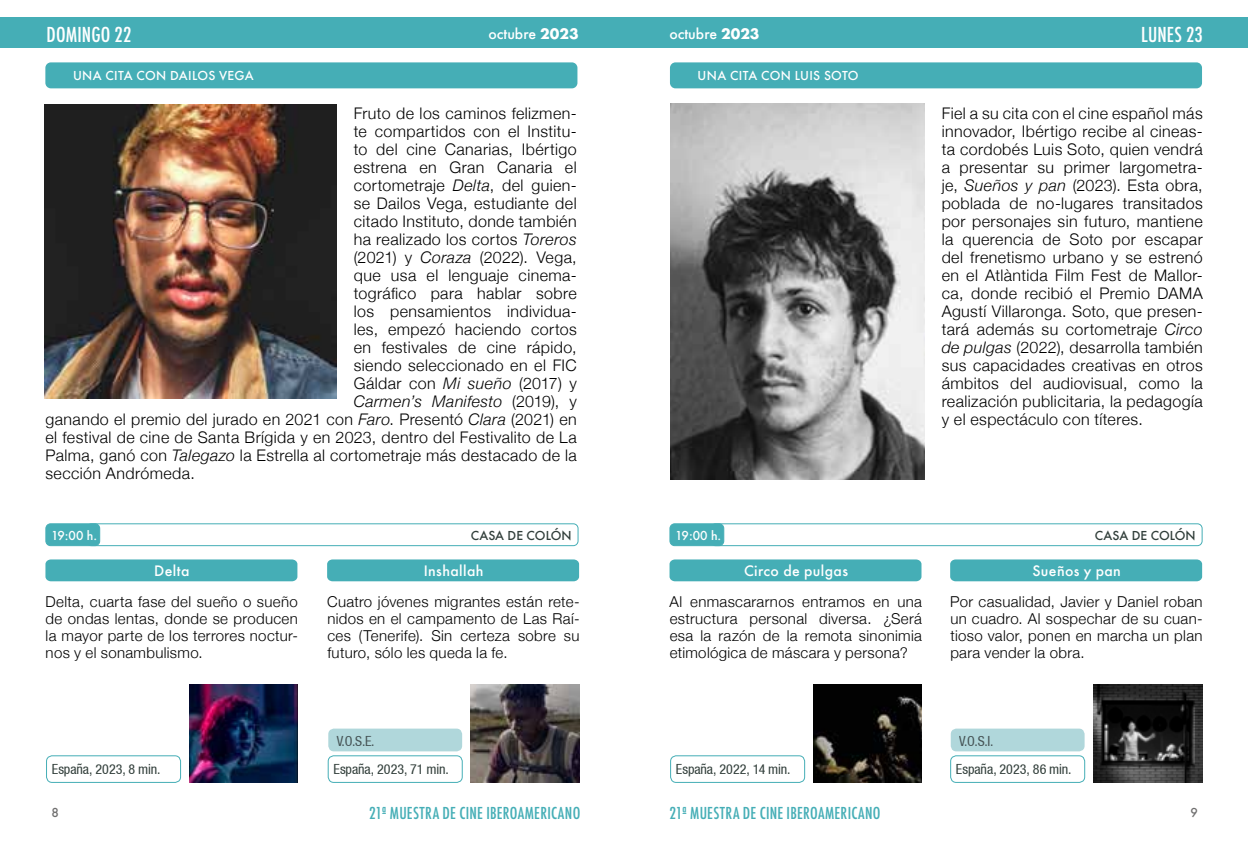
<style>
.page{position:relative;width:1248px;height:851px;background:#fff}
.page>*{position:absolute;margin:0;border:0;box-sizing:border-box;transform-origin:0 0}
.t1{font:500 condensed 20px "Futura";letter-spacing:.01em;color:#fff}
.t2{font:300 16px/18px "Helvetica Neue";letter-spacing:.025em;color:#000;text-align:justify}
.t3{font:500 condensed 16px "Futura";letter-spacing:.015em;color:#45aeb6}
.t4{font:italic 300 16px "Helvetica Neue";letter-spacing:.025em;color:#000}
.t5{font:300 15px/17px "Helvetica Neue";letter-spacing:.025em;color:#000;text-align:justify}
.t6{font:condensed 14px "Helvetica 57";letter-spacing:-.005em;color:#313e3a}
.t7{font:500 14px "Futura";letter-spacing:.025em;color:#fff}
.t8{font:500 14px "Futura";color:#fff}
.t9{font:condensed 14px "Helvetica 57";color:#646363}
.t10{font:500 12px "Futura";letter-spacing:.025em;color:#fff}
.t11{font:500 12px "Futura";color:#313e3a}
.t12{font:500 12px "Futura";color:#706f6f}
.s1{font-family:"Futura Std";font-weight:700}
.s2{font-style:italic}
.s3{font-style:normal}
</style>
<div class="page">
<div style="left:0;top:18px;width:625px;height:30px;background:#45aeb6"></div>
<div style="left:624px;top:18px;width:623px;height:30px;background:#45aeb6"></div>
<div style="left:45px;top:62px;width:532px;height:26px;background:#45aeb6;border-radius:6px"></div>
<div style="left:670px;top:62px;width:531px;height:26px;background:#45aeb6;border-radius:6px"></div>
<img style="left:44px;top:105px;width:293px;height:293px">
<img style="left:670px;top:103px;width:254px;height:376px">
<div style="left:86px;top:523px;width:492px;height:23px;border:1px solid #45aeb6;border-radius:5px"></div>
<div style="left:46px;top:523px;width:54px;height:22px;background:#45aeb6;border-radius:5px"></div>
<div style="left:45px;top:523px;width:55px;height:23px;border:1px solid #45aeb6;border-radius:5px"></div>
<div style="left:45px;top:559px;width:252px;height:22px;background:#45aeb6;border-radius:5px"></div>
<div style="left:327px;top:559px;width:252px;height:22px;background:#45aeb6;border-radius:5px"></div>
<div style="left:46px;top:755px;width:135px;height:27px;border:1px solid #45aeb6;border-radius:6px"></div>
<div style="left:328px;top:755px;width:134px;height:27px;border:1px solid #45aeb6;border-radius:6px"></div>
<div style="left:328px;top:728px;width:134px;height:23px;background:#b0d7db;border-radius:6px"></div>
<img style="left:189px;top:684px;width:108px;height:98px">
<img style="left:471px;top:684px;width:108px;height:98px">
<div style="left:710px;top:523px;width:492px;height:23px;border:1px solid #45aeb6;border-radius:5px"></div>
<div style="left:670px;top:523px;width:53px;height:22px;background:#45aeb6;border-radius:5px"></div>
<div style="left:669px;top:523px;width:55px;height:23px;border:1px solid #45aeb6;border-radius:5px"></div>
<div style="left:669px;top:559px;width:252px;height:22px;background:#45aeb6;border-radius:5px"></div>
<div style="left:950px;top:559px;width:251px;height:22px;background:#45aeb6;border-radius:5px"></div>
<div style="left:950px;top:755px;width:135px;height:27px;border:1px solid #45aeb6;border-radius:6px"></div>
<div style="left:670px;top:755px;width:135px;height:27px;border:1px solid #45aeb6;border-radius:6px"></div>
<div style="left:950px;top:728px;width:134px;height:23px;background:#b0d7db;border-radius:6px"></div>
<img style="left:1093px;top:684px;width:109px;height:98px">
<img style="left:813px;top:684px;width:108px;height:98px">
<p class="t1" style="left:47px;top:22px;width:86px">DOMINGO 22</p>
<p class="t8" style="left:488px;top:24px;width:92px">octubre <span class="s1">2023</span></p>
<p class="t8" style="left:669px;top:24px;width:92px">octubre <span class="s1">2023</span></p>
<p class="t10" style="left:73px;top:68px;width:182px">UNA CITA CON DAILOS VEGA</p>
<p class="t10" style="left:697px;top:68px;width:162px">UNA CITA CON LUIS SOTO</p>
<p class="t2" style="left:354px;top:103px;width:224px">Fruto de los caminos felizmen-</p>
<p class="t2" style="left:354px;top:121px;width:224px">te compartidos con el Institu-</p>
<p class="t2" style="left:354px;top:139px;width:224px">to del cine Canarias, Ibértigo</p>
<p class="t2" style="left:354px;top:157px;width:224px">estrena en Gran Canaria el</p>
<p class="t2" style="left:354px;top:175px;width:224px">cortometraje <span class="s2">Delta</span>, del guien-</p>
<p class="t2" style="left:354px;top:193px;width:224px">se Dailos Vega, estudiante del</p>
<p class="t2" style="left:354px;top:211px;width:224px">citado Instituto, donde también</p>
<p class="t2" style="left:354px;top:229px;width:224px">ha realizado los cortos <span class="s2">Toreros</span></p>
<p class="t2" style="left:354px;top:247px;width:224px">(2021) y <span class="s2">Coraza</span> (2022). Vega,</p>
<p class="t2" style="left:354px;top:265px;width:224px">que usa el lenguaje cinema-</p>
<p class="t2" style="left:354px;top:283px;width:224px">tográfico para hablar sobre</p>
<p class="t2" style="left:354px;top:301px;width:224px">los pensamientos individua-</p>
<p class="t2" style="left:354px;top:319px;width:224px">les, empezó haciendo cortos</p>
<p class="t2" style="left:354px;top:337px;width:224px">en festivales de cine rápido,</p>
<p class="t2" style="left:354px;top:355px;width:224px">siendo seleccionado en el FIC</p>
<p class="t2" style="left:354px;top:373px;width:224px">Gáldar con <span class="s2">Mi sueño</span> (2017) y</p>
<p class="t4" style="left:354px;top:389px;width:224px">Carmen’s Manifesto <span class="s3">(2019), y</span></p>
<p class="t2" style="left:45px;top:409px;width:532px">ganando el premio del jurado en 2021 con <span class="s2">Faro</span>. Presentó <span class="s2">Clara</span> (2021) en</p>
<p class="t2" style="left:45px;top:427px;width:532px">el festival de cine de Santa Brígida y en 2023, dentro del Festivalito de La</p>
<p class="t2" style="left:45px;top:445px;width:532px">Palma, ganó con <span class="s2">Talegazo</span> la Estrella al cortometraje más destacado de la</p>
<p class="t2" style="left:45px;top:463px;width:151px">sección Andrómeda.</p>
<p class="t1" style="left:1140px;top:22px;width:63px">LUNES 23</p>
<p class="t2" style="left:941px;top:103px;width:262px">Fiel a su cita con el cine español más innovador, Ibértigo recibe al cineas&shy;ta cordobés Luis Soto, quien vendrá a presentar su primer largometra&shy;je, <span class="s2">Sueños y pan</span> (2023). Esta obra, poblada de no-lugares transitados por personajes sin futuro, mantiene la querencia de Soto por escapar del frenetismo urbano y se estrenó en el Atlàntida Film Fest de Mallor&shy;ca, donde recibió el Premio DAMA Agustí Villaronga. Soto, que presen&shy;tará además su cortometraje <span class="s2">Circo de pulgas</span> (2022), desarrolla también sus capacidades creativas en otros ámbitos del audiovisual, como la realización publicitaria, la pedagogía y el espectáculo con títeres.</p>
<p class="t10" style="left:51px;top:527px;width:48px">19:00 h.</p>
<p class="t11" style="left:471px;top:527px;width:102px">CASA DE COLÓN</p>
<p class="t7" style="left:154px;top:561px;width:37px">Delta</p>
<p class="t7" style="left:424px;top:561px;width:61px">Inshallah</p>
<p class="t5" style="left:45px;top:591px;width:254px">Delta, cuarta fase del sueño o sueño de ondas lentas, donde se producen la mayor parte de los terrores noctur&shy;nos y el sonambulismo.</p>
<p class="t5" style="left:327px;top:591px;width:254px">Cuatro jóvenes migrantes están rete&shy;nidos en el campamento de Las Raí&shy;ces (Tenerife). Sin certeza sobre su futuro, sólo les queda la fe.</p>
<p class="t10" style="left:675px;top:527px;width:48px">19:00 h.</p>
<p class="t11" style="left:1094px;top:527px;width:102px">CASA DE COLÓN</p>
<p class="t7" style="left:744px;top:561px;width:106px">Circo de pulgas</p>
<p class="t5" style="left:669px;top:591px;width:254px">Al enmascararnos entramos en una estructura personal diversa. ¿Será esa la razón de la remota sinonimia etimológica de máscara y persona?</p>
<p class="t7" style="left:1032px;top:561px;width:90px">Sueños y pan</p>
<p class="t5" style="left:950px;top:591px;width:254px">Por casualidad, Javier y Daniel roban un cuadro. Al sospechar de su cuan&shy;tioso valor, ponen en marcha un plan para vender la obra.</p>
<p class="t9" style="left:337px;top:732px;width:39px">V.O.S.E.</p>
<p class="t9" style="left:959px;top:732px;width:36px">V.O.S.I.</p>
<p class="t6" style="left:52px;top:760px;width:110px">España, 2023, 8 min.</p>
<p class="t6" style="left:333px;top:760px;width:117px">España, 2023, 71 min.</p>
<p class="t6" style="left:675px;top:760px;width:116px">España, 2022, 14 min.</p>
<p class="t6" style="left:955px;top:760px;width:117px">España, 2023, 86 min.</p>
<p class="t3" style="left:369px;top:802px;width:213px">21ª MUESTRA DE CINE IBEROAMERICANO</p>
<p class="t3" style="left:669px;top:802px;width:213px">21ª MUESTRA DE CINE IBEROAMERICANO</p>
<p class="t12" style="left:51px;top:803px;width:9px">8</p>
<p class="t12" style="left:1190px;top:803px;width:9px">9</p>
</div>
